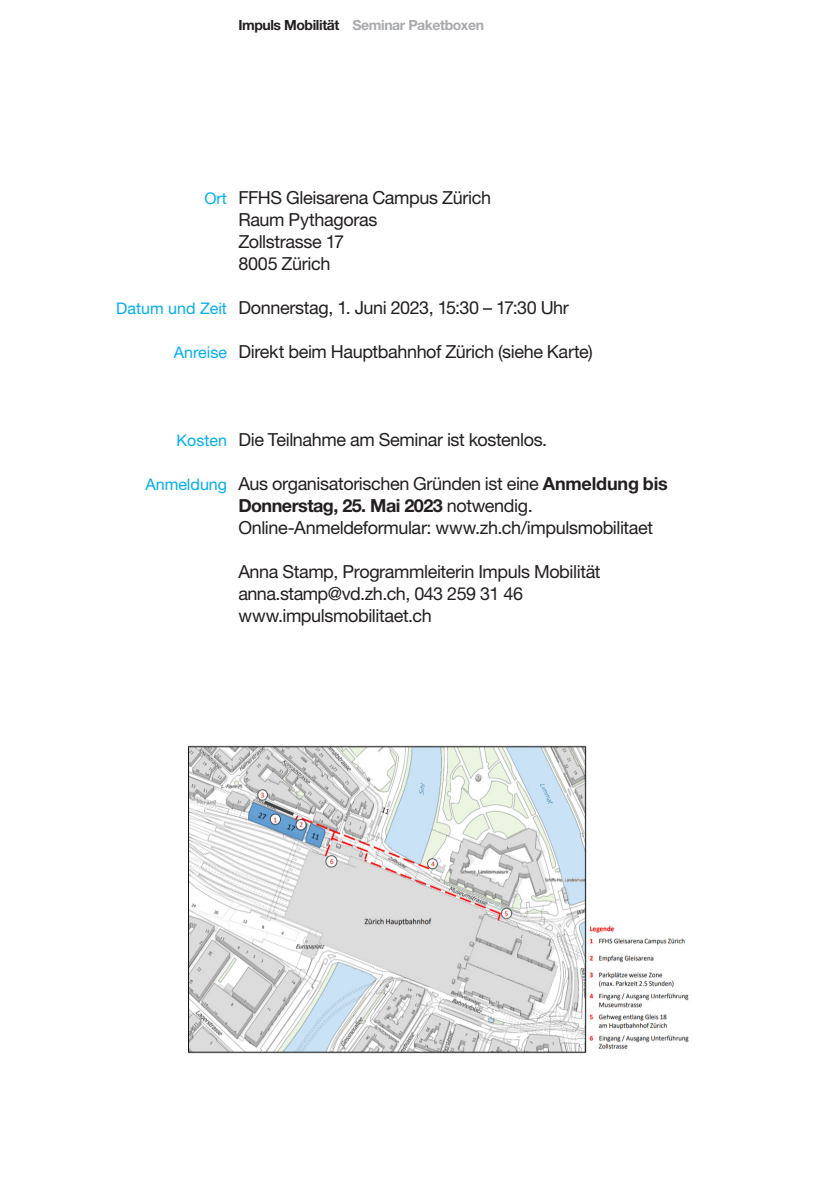
<style>
.page{position:relative;width:840px;height:1191px;background:#fff}
.page>*{position:absolute;margin:0;border:0;box-sizing:border-box;transform-origin:0 0}
.Kopfzeile_Einladung{font:18px/22px "Helvetica Neue LT Pro";letter-spacing:-.02em;color:#231f20}
.Absenderdaten_Titel{font:16px "Helvetica Neue LT Pro";color:#00aeef}
.Kopfzeile_Einladung-2{font:700 14px "Helvetica Neue LT Pro";letter-spacing:-.03em;color:#a8a9ad}
.s1{color:#231f20}
.s2{font-weight:700}
</style>
<div class="page">
<img style="left:188px;top:745px;width:501px;height:309px">
<p class="Kopfzeile_Einladung-2" style="left:238px;top:16px;width:247px"><span class="s1">Impuls Mobilität</span> Seminar Paketboxen</p>
<p class="Absenderdaten_Titel" style="left:204px;top:188px;width:24px">Ort</p>
<p class="Absenderdaten_Titel" style="left:116px;top:298px;width:112px">Datum und Zeit</p>
<p class="Absenderdaten_Titel" style="left:174px;top:342px;width:55px">Anreise</p>
<p class="Kopfzeile_Einladung" style="left:238px;top:186px;width:254px">FFHS Gleisarena Campus Zürich<br>Raum Pythagoras<br>Zollstrasse 17<br>8005 Zürich</p>
<p class="Kopfzeile_Einladung" style="left:238px;top:296px;width:332px">Donnerstag, 1. Juni 2023, 15:30 – 17:30 Uhr</p>
<p class="Kopfzeile_Einladung" style="left:238px;top:340px;width:356px">Direkt beim Hauptbahnhof Zürich (siehe Karte)</p>
<p class="Absenderdaten_Titel" style="left:176px;top:430px;width:52px">Kosten</p>
<p class="Absenderdaten_Titel" style="left:145px;top:474px;width:83px">Anmeldung</p>
<p class="Kopfzeile_Einladung" style="left:238px;top:428px;width:310px">Die Teilnahme am Seminar ist kostenlos.</p>
<p class="Kopfzeile_Einladung" style="left:238px;top:472px;width:431px">Aus organisatorischen Gründen ist eine <span class="s2">Anmeldung bis<br>Donnerstag, 25. Mai 2023</span> notwendig.<br>Online-Anmeldeformular: www.zh.ch/impulsmobilitaet</p>
<p class="Kopfzeile_Einladung" style="left:238px;top:560px;width:363px">Anna Stamp, Programmleiterin Impuls Mobilität anna.stamp@vd.zh.ch, 043 259 31 46 www.impulsmobilitaet.ch</p>
</div>
